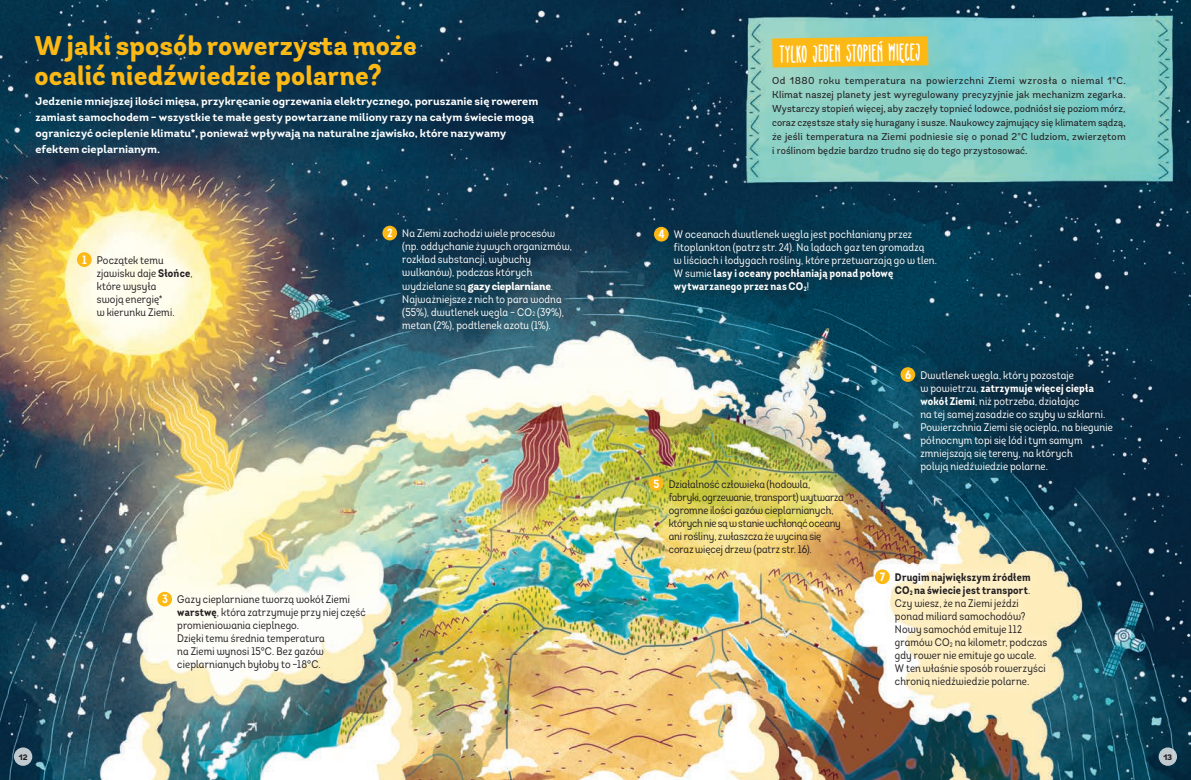
<style>
.page{position:relative;width:1191px;height:780px;background:#fff}
.page>*{position:absolute;margin:0;border:0;box-sizing:border-box;transform-origin:0 0}
.TITRE{font:800 27px "Andes Rounded";letter-spacing:.005em;color:#fcb814}
.TITRE_ENCADRÉ{font:26px "zai Thin Handwritten Lettering";color:#fff}
.COURANT{font:12px "Intro Cond Bold Alt";color:#fff}
.COURANT-2{font:11px/13px "Intro Cond Alt";letter-spacing:.015em;color:#fff}
.COURANT-3{font:11px/13px "Intro Cond Alt";letter-spacing:.01em;color:#231f20}
.CHAPEAU{font:700 11px/16px "Intro";letter-spacing:.005em;color:#fff}
.COURANT-4{font:700 11px/13px "Intro Cond";letter-spacing:.02em;color:#fff}
.COURANT-5{font:700 11px "Intro Cond";letter-spacing:.02em;color:#231f20}
.COURANT-6{font:11px "Intro Cond Alt";letter-spacing:-.02em;color:#231f20}
.COURANT_ENCADRÉ{font:10px/14px "Andes Rounded";letter-spacing:.005em;color:#231f20;text-align:justify}
.COURANT-7{font:800 8px "Andes Rounded";color:#231f20}
.s1{font-family:"Intro Cond";font-weight:700}
.s2{font-family:"Andes Rounded";font-weight:800}
.s3{font-size:6.4px}
.s4{font-family:"Intro Cond Alt";font-weight:400}
</style>
<div class="page">
<img style="left:0;top:0;width:1191px;height:780px">
<div style="left:77px;top:252px;width:15px;height:15px;background:#fcb814;border-radius:50%"></div>
<div style="left:90px;top:249px;width:109px;height:74px;background:#fff;opacity:.75"></div>
<div style="left:382px;top:226px;width:15px;height:14px;background:#fcb814;border-radius:50%"></div>
<div style="left:392px;top:219px;width:188px;height:121px;background:#231f20;opacity:.75"></div>
<div style="left:157px;top:591px;width:15px;height:15px;background:#fcb814;border-radius:50%"></div>
<div style="left:169px;top:586px;width:204px;height:94px;background:#fff;opacity:.75"></div>
<div style="left:597px;top:405px;width:308px;height:224px;background:#fff;opacity:.75"></div>
<div style="left:900px;top:367px;width:15px;height:15px;background:#fcb814;border-radius:50%"></div>
<div style="left:911px;top:361px;width:211px;height:120px;background:#231f20;opacity:.75"></div>
<div style="left:654px;top:227px;width:14px;height:14px;background:#fcb814;border-radius:50%"></div>
<div style="left:664px;top:221px;width:280px;height:82px;background:#231f20;opacity:.75"></div>
<div style="left:875px;top:569px;width:14px;height:15px;background:#fcb814;border-radius:50%"></div>
<div style="left:886px;top:564px;width:169px;height:131px;background:#fff;opacity:.75"></div>
<svg style="left:772px;top:36px;width:156px;height:31px;background:#f4b920"></svg>
<div style="left:14px;top:747px;width:18px;height:18px;background:#c0c9cf;border-radius:50%"></div>
<svg style="left:1158px;top:747px;width:19px;height:18px"></svg>
<p class="TITRE" style="left:34px;top:28px;width:384px">W jaki sposób rowerzysta może</p>
<p class="TITRE_ENCADRÉ" style="left:779px;top:41px;width:143px;rotate:-1deg">TYLKO JEDEN STOPIEŃ WIĘCEJ</p>
<p class="TITRE" style="left:34px;top:58px;width:349px">ocalić niedźwiedzie polarne?</p>
<p class="COURANT_ENCADRÉ" style="left:772px;top:73px;width:355px">Od 1880 roku temperatura na powierzchni Ziemi wzrosła o niemal 1°C.<br>Klimat naszej planety jest wyregulowany precyzyjnie jak mechanizm zegarka.<br>Wystarczy stopień więcej, aby zaczęły topnieć lodowce, podniósł się poziom mórz, coraz częstsze stały się huragany i susze. Naukowcy zajmujący się klimatem sądzą, że jeśli temperatura na Ziemi podniesie się o ponad 2°C ludziom, zwierzętom i roślinom będzie bardzo trudno się do tego przystosować.</p>
<p class="CHAPEAU" style="left:35px;top:93px;width:504px">Jedzenie mniejszej ilości mięsa, przykręcanie ogrzewania elektrycznego, poruszanie się rowerem zamiast samochodem – wszystkie te małe gesty powtarzane miliony razy na całym świecie mogą ograniczyć ocieplenie klimatu*, ponieważ wpływają na naturalne zjawisko, które nazywamy efektem cieplarnianym.</p>
<p class="COURANT" style="left:82px;top:252px;width:6px">1</p>
<p class="COURANT-3" style="left:97px;top:253px;width:68px">Początek temu</p>
<p class="COURANT-3" style="left:97px;top:266px;width:97px">zjawisku daje <span class="s1">Słońce</span>,</p>
<p class="COURANT-3" style="left:97px;top:279px;width:61px">które wysyła</p>
<p class="COURANT-3" style="left:97px;top:292px;width:67px">swoją energię*</p>
<p class="COURANT-3" style="left:97px;top:305px;width:79px">w kierunku Ziemi.</p>
<p class="COURANT" style="left:387px;top:225px;width:7px">2</p>
<p class="COURANT-2" style="left:402px;top:227px;width:171px">Na Ziemi zachodzi wiele procesów (np. oddychanie żywych organizmów, rozkład substancji, wybuchy wulkanów), podczas których wydzielane są <span class="s2">gazy cieplarniane</span>.<br>Najważniejsze z nich to para wodna (55%), dwutlenek węgla – CO<span class="s3">2</span> (39%), metan (2%), podtlenek azotu (1%).</p>
<p class="COURANT" style="left:162px;top:591px;width:7px">3</p>
<p class="COURANT-3" style="left:177px;top:593px;width:190px">Gazy cieplarniane tworzą wokół Ziemi <span class="s1">warstwę</span>, która zatrzymuje przy niej część promieniowania cieplnego.</p>
<p class="COURANT-3" style="left:177px;top:632px;width:149px">Dzięki temu średnia temperatura</p>
<p class="COURANT-3" style="left:177px;top:645px;width:148px">na Ziemi wynosi 15°C. Bez gazów cieplarnianych byłoby to –18°C.</p>
<p class="COURANT" style="left:658px;top:226px;width:8px">4</p>
<p class="COURANT-2" style="left:674px;top:228px;width:240px">W oceanach dwutlenek węgla jest pochłaniany przez</p>
<p class="COURANT-2" style="left:674px;top:241px;width:252px">fitoplankton (patrz str. 24). Na lądach gaz ten gromadzą</p>
<p class="COURANT-2" style="left:674px;top:254px;width:265px">w liściach i łodygach rośliny, które przetwarzają go w tlen.</p>
<p class="COURANT-4" style="left:674px;top:267px;width:221px"><span class="s4">W sumie</span> lasy i oceany pochłaniają ponad połowę wytwarzanego przez nas CO<span class="s3">2</span><span class="s4">!</span></p>
<p class="COURANT" style="left:653px;top:475px;width:7px">5</p>
<p class="COURANT-3" style="left:668px;top:477px;width:143px">Działalność człowieka (hodowla,</p>
<p class="COURANT-3" style="left:668px;top:490px;width:177px">fabryki, ogrzewanie, transport) wytwarza ogromne ilości gazów cieplarnianych,</p>
<p class="COURANT-6" style="left:668px;top:516px;width:173px">których nie są w stanie wchłonąć oceany</p>
<p class="COURANT-3" style="left:668px;top:529px;width:154px">ani rośliny, zwłaszcza że wycina się</p>
<p class="COURANT-3" style="left:668px;top:542px;width:145px">coraz więcej drzew (patrz str. 16).</p>
<p class="COURANT" style="left:905px;top:366px;width:8px">6</p>
<p class="COURANT-2" style="left:920px;top:368px;width:155px">Dwutlenek węgla, który pozostaje</p>
<p class="COURANT-2" style="left:920px;top:381px;width:175px">w powietrzu, <span class="s1">zatrzymuje więcej ciepła wokół Ziemi</span>, niż potrzeba, działając</p>
<p class="COURANT-2" style="left:920px;top:407px;width:194px">na tej samej zasadzie co szyby w szklarni.<br>Powierzchnia Ziemi się ociepla, na biegunie północnym topi się lód i tym samym zmniejszają się tereny, na których</p>
<p class="COURANT-2" style="left:920px;top:459px;width:129px">polują niedźwiedzie polarne.</p>
<p class="COURANT" style="left:880px;top:569px;width:7px">7</p>
<p class="COURANT-5" style="left:895px;top:570px;width:137px">Drugim największym źródłem</p>
<p class="COURANT-5" style="left:895px;top:583px;width:137px">CO<span class="s3">2</span>na świecie jest transport<span class="s4">.</span></p>
<p class="COURANT-3" style="left:895px;top:596px;width:125px">Czy wiesz, że na Ziemi jeździ</p>
<p class="COURANT-3" style="left:895px;top:609px;width:132px">ponad miliard samochodów?</p>
<p class="COURANT-3" style="left:895px;top:622px;width:129px">Nowy samochód emituje 112</p>
<p class="COURANT-3" style="left:895px;top:635px;width:154px">gramów CO<span class="s3">2</span> na kilometr, podczas gdy rower nie emituje go wcale.<br>W ten właśnie sposób rowerzyści chronią niedźwiedzie polarne.</p>
<p class="COURANT-7" style="left:19px;top:751px;width:10px">12</p>
<p class="COURANT-7" style="left:1163px;top:751px;width:10px">13</p>
</div>
